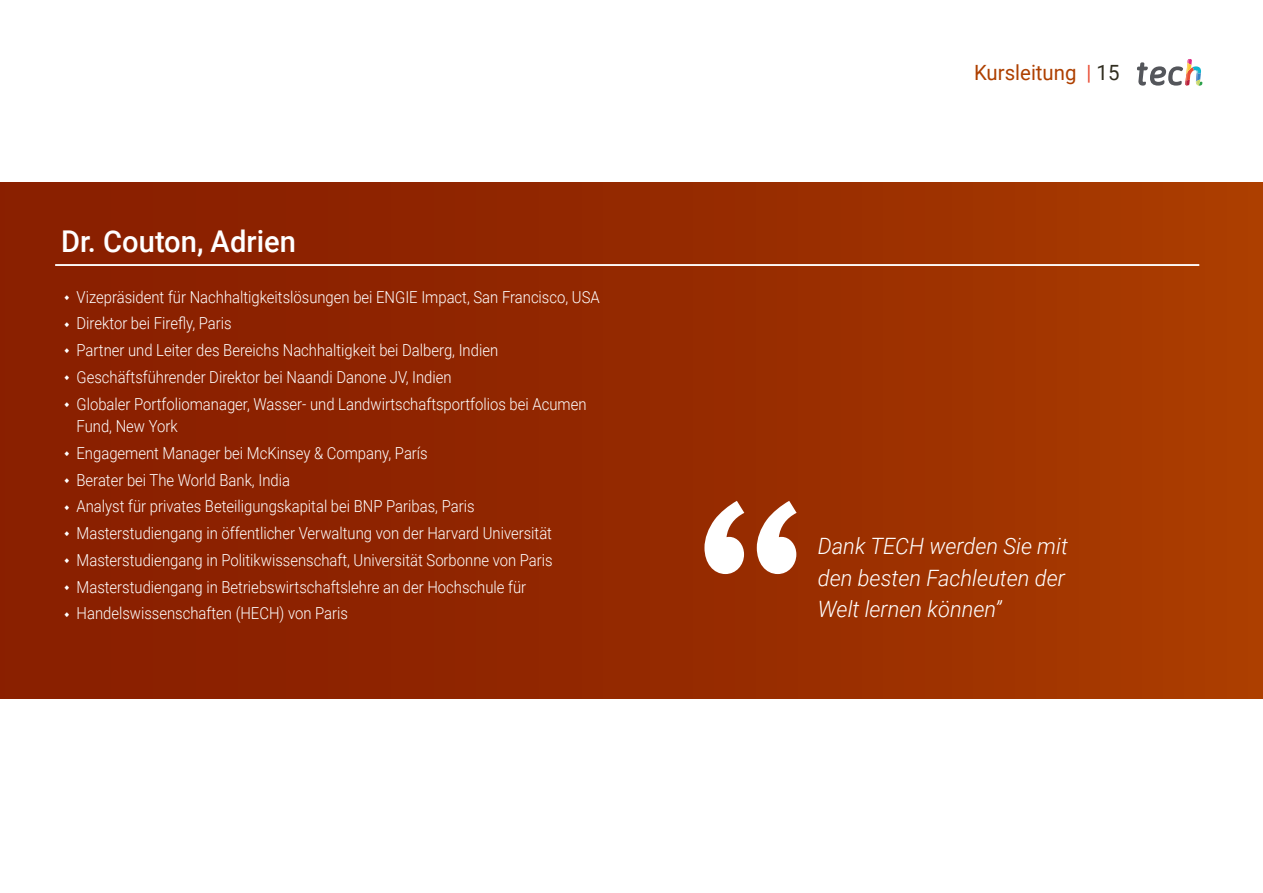
<style>
.page{position:relative;width:1263px;height:893px;background:#fff}
.page>*{position:absolute;margin:0;border:0;box-sizing:border-box;transform-origin:0 0}
.t1{font:500 30px "Roboto";color:#fff}
.t2{font:italic 300 22.5px/31.5px "Roboto";color:#fff}
.t3{font:21px "Roboto";color:#ae4000}
.t4{font:300 16.5px/26.7px "Roboto";color:#fff;scale:.9 1}
.s1{color:#e94d35}
.s2{color:#312e20}
</style>
<div class="page">
<svg style="left:1137px;top:59px;width:65px;height:27px"></svg>
<div style="left:0;top:182px;width:1263px;height:516px;background:linear-gradient(to right,#851b00,#a83b00)"></div>
<svg style="left:704px;top:501px;width:93px;height:73px"></svg>
<hr style="left:55px;top:264px;width:1144px;height:2px;background:#fff">
<svg style="left:65px;top:295px;width:4px;height:5px"></svg>
<svg style="left:65px;top:322px;width:4px;height:5px"></svg>
<svg style="left:65px;top:349px;width:4px;height:5px"></svg>
<svg style="left:65px;top:375px;width:4px;height:5px"></svg>
<svg style="left:65px;top:402px;width:4px;height:5px"></svg>
<svg style="left:65px;top:451px;width:4px;height:5px"></svg>
<svg style="left:65px;top:478px;width:4px;height:5px"></svg>
<svg style="left:65px;top:505px;width:4px;height:5px"></svg>
<svg style="left:65px;top:532px;width:4px;height:5px"></svg>
<svg style="left:65px;top:558px;width:4px;height:5px"></svg>
<svg style="left:65px;top:585px;width:4px;height:5px"></svg>
<svg style="left:65px;top:612px;width:4px;height:5px"></svg>
<h1 class="t1" style="left:61px;top:220px;width:236px">Dr. Couton, Adrien</h1>
<p class="t4" style="left:77px;top:283px;width:583px">Vizepräsident für Nachhaltigkeitslösungen bei ENGIE Impact, San Francisco, USA Direktor bei Firefly, Paris<br>Partner und Leiter des Bereichs Nachhaltigkeit bei Dalberg, Indien Geschäftsführender Direktor bei Naandi Danone JV, Indien<br>Globaler Portfoliomanager, Wasser- und Landwirtschaftsportfolios bei Acumen</p>
<p class="t4" style="left:77px;top:412px;width:531px">Fund, New York<br>Engagement Manager bei McKinsey &amp; Company, París<br>Berater bei The World Bank, India<br>Analyst für privates Beteiligungskapital bei BNP Paribas, Paris Masterstudiengang in öffentlicher Verwaltung von der Harvard Universität Masterstudiengang in Politikwissenschaft, Universität Sorbonne von Paris Masterstudiengang in Betriebswirtschaftslehre an der Hochschule für Handelswissenschaften (HECH) von Paris</p>
<p class="t3" style="left:974px;top:57px;width:147px">Kursleitung <span class="s1">|</span> <span class="s2">15</span></p>
<h2 class="t2" style="left:818px;top:530px;width:252px">Dank TECH werden Sie mit den besten Fachleuten der<br>Welt lernen können”</h2>
</div>
